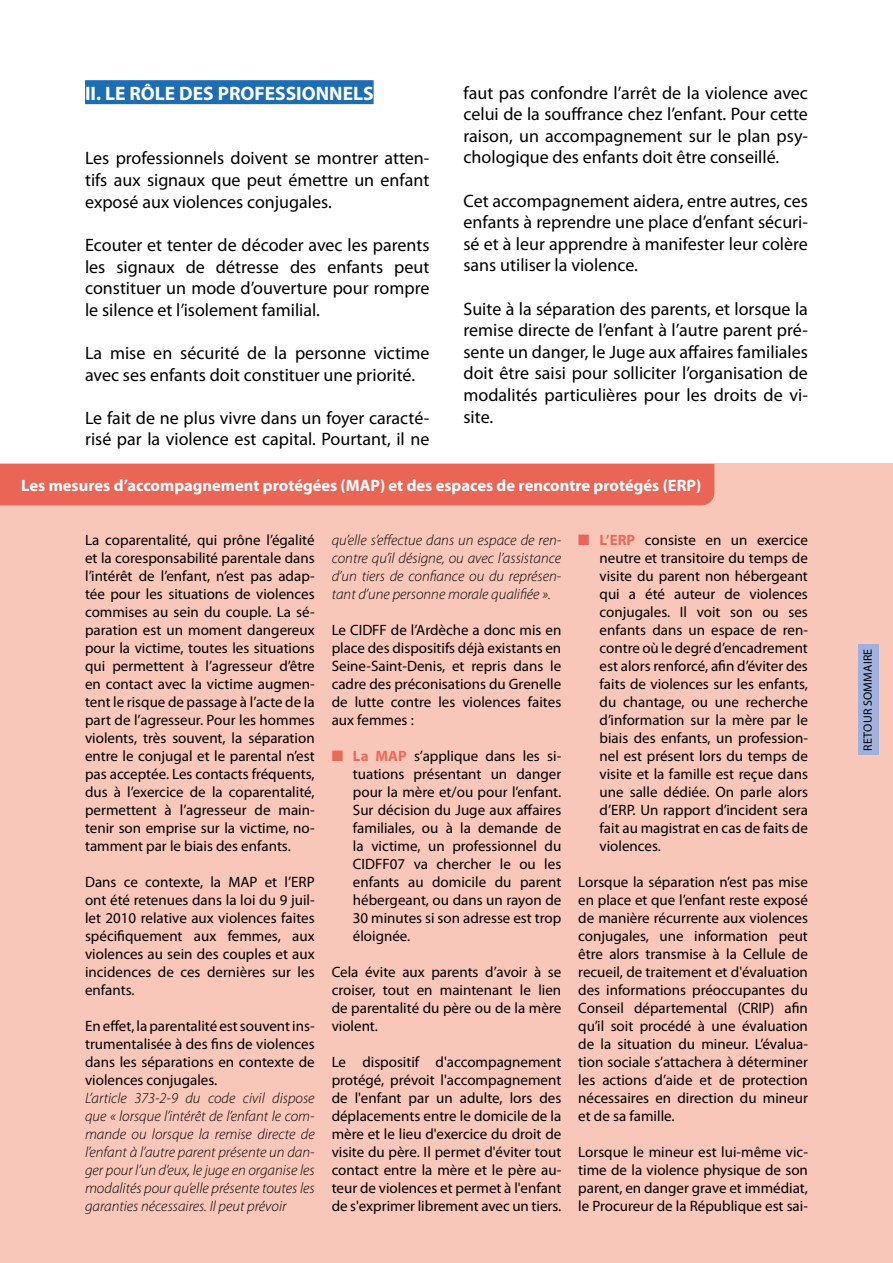
<style>
.page{position:relative;width:893px;height:1263px;background:#fff}
.page>*{position:absolute;margin:0;border:0;box-sizing:border-box;transform-origin:0 0}
.t1{font:700 19.5px "Myriad Pro";color:#fff}
.t2{font:18px/21.6px "Myriad Pro";color:#000;text-align:justify}
.t3{font:700 16.5px "Myriad Pro";color:#fff}
.t4{font:15px/18px "Myriad Pro";color:#000;text-align:justify}
.t5{font:italic 300 15px/18px "Myriad Pro";color:#000;text-align:justify}
.t6{font:12px "Myriad Pro";letter-spacing:.02em;color:#000}
.s1{color:#ea6a56}
.s2{font-weight:700;color:#ea6a56}
.s3{color:#e96556}
</style>
<div class="page">
<div style="left:0;top:464px;width:893px;height:799px;background:#f8c7b9"></div>
<div style="left:85px;top:80px;width:289px;height:24px;background:#1d6db5"></div>
<div style="left:0;top:464px;width:714px;height:41px;background:#e96556"></div>
<div style="left:858px;top:644px;width:21px;height:111px;background:#9eb1dc"></div>
<h1 class="t1" style="left:85px;top:80px;width:290px">II. LE RÔLE DES PROFESSIONNELS</h1>
<p class="t2" style="left:85px;top:147px;width:346px">Les professionnels doivent se montrer atten&shy;tifs aux signaux que peut émettre un enfant exposé aux violences conjugales.</p>
<p class="t2" style="left:85px;top:234px;width:346px">Ecouter et tenter de décoder avec les parents les signaux de détresse des enfants peut constituer un mode d’ouverture pour rompre le silence et l’isolement familial.</p>
<p class="t2" style="left:85px;top:342px;width:346px">La mise en sécurité de la personne victime avec ses enfants doit constituer une priorité.</p>
<p class="t2" style="left:85px;top:407px;width:346px">Le fait de ne plus vivre dans un foyer caracté&shy;risé par la violence est capital. Pourtant, il ne</p>
<p class="t2" style="left:463px;top:81px;width:346px">faut pas confondre l’arrêt de la violence avec celui de la souffrance chez l’enfant. Pour cette raison, un accompagnement sur le plan psy&shy;chologique des enfants doit être conseillé.</p>
<p class="t2" style="left:463px;top:189px;width:346px">Cet accompagnement aidera, entre autres, ces enfants à reprendre une place d’enfant sécuri&shy;sé et à leur apprendre à manifester leur colère sans utiliser la violence.</p>
<p class="t2" style="left:463px;top:297px;width:346px">Suite à la séparation des parents, et lorsque la remise directe de l’enfant à l’autre parent pré&shy;sente un danger, le Juge aux affaires familiales doit être saisi pour solliciter l’organisation de modalités particulières pour les droits de vi&shy;site.</p>
<p class="t3" style="left:21px;top:474px;width:681px">Les mesures d’accompagnement protégées (MAP) et des espaces de rencontre protégés (ERP)</p>
<p class="t4" style="left:85px;top:531px;width:231px">La coparentalité, qui prône l’égalité et la coresponsabilité parentale dans l’intérêt de l’enfant, n’est pas adap&shy;tée pour les situations de violences commises au sein du couple. La sé&shy;paration est un moment dangereux pour la victime, toutes les situations qui permettent à l’agresseur d’être en contact avec la victime augmen&shy;tent le risque de passage à l’acte de la part de l’agresseur. Pour les hommes violents, très souvent, la séparation entre le conjugal et le parental n’est pas acceptée. Les contacts fréquents, dus à l’exercice de la coparentalité, permettent à l’agresseur de main&shy;tenir son emprise sur la victime, no&shy;tamment par le biais des enfants.</p>
<p class="t4" style="left:85px;top:873px;width:231px">Dans ce contexte, la MAP et l’ERP ont été retenues dans la loi du 9 juil&shy;let 2010 relative aux violences faites spécifiquement aux femmes, aux violences au sein des couples et aux incidences de ces dernières sur les enfants.</p>
<p class="t4" style="left:85px;top:1017px;width:231px">En effet, la parentalité est souvent ins&shy;trumentalisée à des fins de violences dans les séparations en contexte de violences conjugales.</p>
<p class="t5" style="left:85px;top:1089px;width:231px">L’article 373-2-9 du code civil dispose que « lorsque l’intérêt de l’enfant le com&shy;mande ou lorsque la remise directe de l’enfant à l’autre parent présente un dan&shy;ger pour l’un d’eux, le juge en organise les modalités pour qu’elle présente toutes les garanties nécessaires. Il peut prévoir</p>
<p class="t5" style="left:332px;top:531px;width:231px">qu’elle s’effectue dans un espace de ren&shy;contre qu’il désigne, ou avec l’assistance d’un tiers de confiance ou du représen&shy;tant d’une personne morale qualifiée ».</p>
<p class="t4" style="left:332px;top:621px;width:231px">Le CIDFF de l’Ardèche a donc mis en place des dispositifs déjà existants en Seine-Saint-Denis, et repris dans le cadre des préconisations du Grenelle de lutte contre les violences faites aux femmes :</p>
<p class="t4" style="left:353px;top:747px;width:210px;text-indent:-21px"><span class="s1">■</span> <span class="s2">La MAP</span> s’applique dans les si&shy;tuations présentant un danger pour la mère et/ou pour l’enfant.<br>Sur décision du Juge aux affaires familiales, ou à la demande de la victime, un professionnel du CIDFF07 va chercher le ou les enfants au domicile du parent hébergeant, ou dans un rayon de 30 minutes si son adresse est trop éloignée.</p>
<p class="t4" style="left:332px;top:963px;width:231px">Cela évite aux parents d’avoir à se croiser, tout en maintenant le lien de parentalité du père ou de la mère violent.</p>
<p class="t4" style="left:332px;top:1053px;width:231px">Le dispositif d'accompagnement protégé, prévoit l'accompagnement de l'enfant par un adulte, lors des déplacements entre le domicile de la mère et le lieu d'exercice du droit de visite du père. Il permet d'éviter tout contact entre la mère et le père au&shy;teur de violences et permet à l'enfant de s'exprimer librement avec un tiers.</p>
<p class="t4" style="left:600px;top:531px;width:210px;text-indent:-21px"><span class="s3">■</span> <span class="s2">L’ERP</span> consiste en un exercice neutre et transitoire du temps de visite du parent non hébergeant qui a été auteur de violences conjugales. Il voit son ou ses enfants dans un espace de ren&shy;contre où le degré d’encadrement est alors renforcé, afin d’éviter des faits de violences sur les enfants, du chantage, ou une recherche d’information sur la mère par le biais des enfants, un profession&shy;nel est présent lors du temps de visite et la famille est reçue dans une salle dédiée. On parle alors d’ERP. Un rapport d’incident sera fait au magistrat en cas de faits de violences.</p>
<p class="t4" style="left:578px;top:873px;width:231px">Lorsque la séparation n’est pas mise en place et que l’enfant reste exposé de manière récurrente aux violences conjugales, une information peut être alors transmise à la Cellule de recueil, de traitement et d'évaluation des informations préoccupantes du Conseil départemental (CRIP) afin qu’il soit procédé à une évaluation de la situation du mineur. L’évalua&shy;tion sociale s’attachera à déterminer les actions d’aide et de protection nécessaires en direction du mineur et de sa famille.</p>
<p class="t4" style="left:578px;top:1143px;width:231px">Lorsque le mineur est lui-même vic&shy;time de la violence physique de son parent, en danger grave et immédiat, le Procureur de la République est sai-</p>
<p class="t6" style="left:860px;top:751px;width:104px;rotate:-90deg">RETOUR SOMMAIRE</p>
</div>
